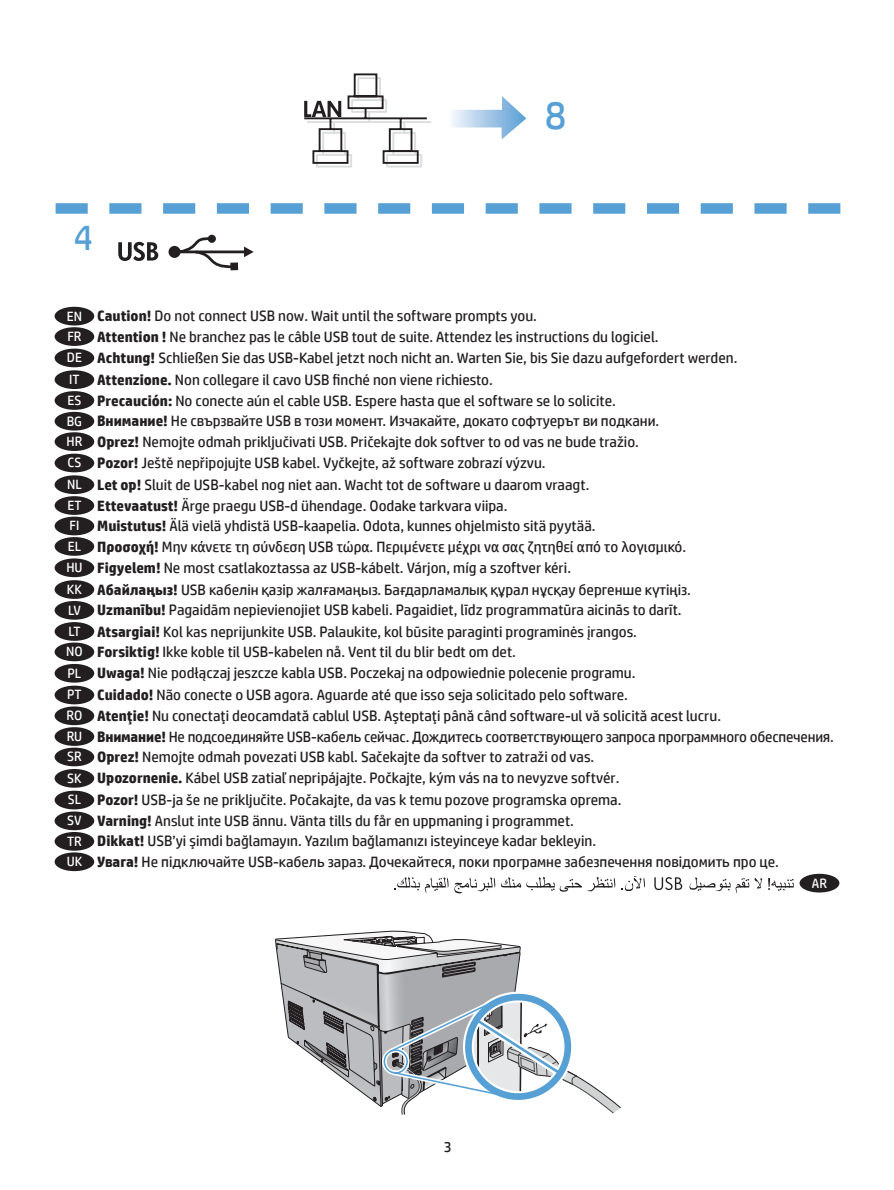
<style>
.page{position:relative;width:894px;height:1190px;background:#fff}
.page>*{position:absolute;margin:0;border:0;box-sizing:border-box;transform-origin:0 0}
.t1{font:40.35px "HP Simplified";color:#56a0d5}
.t2{font:36px "HP Simplified";color:#56a0d5}
.t3{font:15px/21px "HP Simplified";color:#231f20}
.t4{font:13.5px "HP Simplified";color:#fff}
.s1{font-size:13.5px;color:#fff}
.s2{font-weight:700}
</style>
<div class="page">
<svg style="left:56px;top:203px;width:784px;height:11px"></svg>
<svg style="left:275px;top:930px;width:345px;height:185px"></svg>
<svg style="left:118px;top:242px;width:40px;height:19px"></svg>
<hr style="left:174px;top:250px;width:71px;height:3px;background:#231f20">
<div style="left:168px;top:246px;width:12px;height:12px;background:#231f20;border-radius:50%"></div>
<svg style="left:244px;top:246px;width:9px;height:11px"></svg>
<svg style="left:176px;top:236px;width:61px;height:33px"></svg>
<div style="left:230px;top:262px;width:8px;height:8px;background:#231f20"></div>
<svg style="left:452px;top:96px;width:74px;height:43px"></svg>
<svg style="left:304px;top:73px;width:127px;height:94px"></svg>
<div style="left:55px;top:307px;width:39px;height:18px;background:#231f20;border-radius:50%"></div>
<div style="left:55px;top:327px;width:39px;height:19px;background:#231f20;border-radius:50%"></div>
<div style="left:55px;top:348px;width:39px;height:19px;background:#231f20;border-radius:50%"></div>
<div style="left:55px;top:370px;width:39px;height:19px;background:#231f20;border-radius:50%"></div>
<div style="left:55px;top:391px;width:39px;height:19px;background:#231f20;border-radius:50%"></div>
<div style="left:55px;top:412px;width:39px;height:18px;background:#231f20;border-radius:50%"></div>
<div style="left:55px;top:432px;width:39px;height:19px;background:#231f20;border-radius:50%"></div>
<div style="left:55px;top:453px;width:39px;height:19px;background:#231f20;border-radius:50%"></div>
<div style="left:55px;top:475px;width:39px;height:19px;background:#231f20;border-radius:50%"></div>
<div style="left:55px;top:496px;width:39px;height:19px;background:#231f20;border-radius:50%"></div>
<div style="left:55px;top:516px;width:39px;height:19px;background:#231f20;border-radius:50%"></div>
<div style="left:55px;top:537px;width:39px;height:18px;background:#231f20;border-radius:50%"></div>
<div style="left:55px;top:558px;width:39px;height:19px;background:#231f20;border-radius:50%"></div>
<div style="left:55px;top:580px;width:39px;height:18px;background:#231f20;border-radius:50%"></div>
<div style="left:55px;top:601px;width:39px;height:18px;background:#231f20;border-radius:50%"></div>
<div style="left:55px;top:622px;width:39px;height:18px;background:#231f20;border-radius:50%"></div>
<div style="left:55px;top:642px;width:39px;height:19px;background:#231f20;border-radius:50%"></div>
<div style="left:55px;top:663px;width:39px;height:19px;background:#231f20;border-radius:50%"></div>
<div style="left:55px;top:685px;width:39px;height:19px;background:#231f20;border-radius:50%"></div>
<div style="left:55px;top:706px;width:39px;height:19px;background:#231f20;border-radius:50%"></div>
<div style="left:55px;top:727px;width:39px;height:18px;background:#231f20;border-radius:50%"></div>
<div style="left:55px;top:747px;width:39px;height:19px;background:#231f20;border-radius:50%"></div>
<div style="left:55px;top:768px;width:39px;height:19px;background:#231f20;border-radius:50%"></div>
<div style="left:55px;top:790px;width:39px;height:19px;background:#231f20;border-radius:50%"></div>
<div style="left:55px;top:811px;width:39px;height:19px;background:#231f20;border-radius:50%"></div>
<div style="left:55px;top:831px;width:39px;height:19px;background:#231f20;border-radius:50%"></div>
<div style="left:55px;top:852px;width:39px;height:18px;background:#231f20;border-radius:50%"></div>
<div style="left:799px;top:873px;width:40px;height:19px;background:#231f20;border-radius:50%"></div>
<svg style="left:768px;top:878px;width:25px;height:12px"></svg>
<svg style="left:689px;top:877px;width:73px;height:16px"></svg>
<svg style="left:654px;top:877px;width:28px;height:12px"></svg>
<svg style="left:621px;top:876px;width:23px;height:14px"></svg>
<svg style="left:454px;top:877px;width:41px;height:16px"></svg>
<svg style="left:501px;top:876px;width:80px;height:15px"></svg>
<svg style="left:587px;top:876px;width:28px;height:15px"></svg>
<svg style="left:394px;top:877px;width:54px;height:16px"></svg>
<h2 class="t2" style="left:74px;top:214px;width:21px">4</h2>
<h1 class="t1" style="left:544px;top:88px;width:23px">8</h1>
<p class="t3" style="left:66px;top:305px;width:768px"><span class="s1">EN</span> <span class="s2">Caution!</span> Do not connect USB now. Wait until the software prompts you.<br><span class="s1">FR</span> <span class="s2">Attention !</span> Ne branchez pas le câble USB tout de suite. Attendez les instructions du logiciel.<br><span class="s1">DE</span> <span class="s2">Achtung!</span> Schließen Sie das USB-Kabel jetzt noch nicht an. Warten Sie, bis Sie dazu aufgefordert werden.<br><span class="s1">IT</span> <span class="s2">Attenzione.</span> Non collegare il cavo USB finché non viene richiesto.<br><span class="s1">ES</span> <span class="s2">Precaución:</span> No conecte aún el cable USB. Espere hasta que el software se lo solicite.<br><span class="s1">BG</span> <span class="s2">Внимание!</span> Не свързвайте USB в този момент. Изчакайте, докато софтуерът ви подкани.<br><span class="s1">HR</span> <span class="s2">Oprez!</span> Nemojte odmah priključivati USB. Pričekajte dok softver to od vas ne bude tražio.<br><span class="s1">CS</span> <span class="s2">Pozor!</span> Ještě nepřipojujte USB kabel. Vyčkejte, až software zobrazí výzvu.<br><span class="s1">NL</span> <span class="s2">Let op!</span> Sluit de USB-kabel nog niet aan. Wacht tot de software u daarom vraagt.<br><span class="s1">ET</span> <span class="s2">Ettevaatust!</span> Ärge praegu USB-d ühendage. Oodake tarkvara viipa.<br><span class="s1">FI</span> <span class="s2">Muistutus!</span> Älä vielä yhdistä USB-kaapelia. Odota, kunnes ohjelmisto sitä pyytää.<br><span class="s1">EL</span> <span class="s2">Προσοχή!</span> Μην κάνετε τη σύνδεση USB τώρα. Περιμένετε μέχρι να σας ζητηθεί από το λογισμικό.<br><span class="s1">HU</span> <span class="s2">Figyelem!</span> Ne most csatlakoztassa az USB-kábelt. Várjon, míg a szoftver kéri.<br><span class="s1">KK</span> <span class="s2">Абайлаңыз!</span> USB кабелін қазір жалғамаңыз. Бағдарламалық құрал нұсқау бергенше күтіңіз.<br><span class="s1">LV</span> <span class="s2">Uzmanību!</span> Pagaidām nepievienojiet USB kabeli. Pagaidiet, līdz programmatūra aicinās to darīt.<br><span class="s1">LT</span> <span class="s2">Atsargiai!</span> Kol kas neprijunkite USB. Palaukite, kol būsite paraginti programinės įrangos.<br><span class="s1">NO</span> <span class="s2">Forsiktig!</span> Ikke koble til USB-kabelen nå. Vent til du blir bedt om det.<br><span class="s1">PL</span> <span class="s2">Uwaga!</span> Nie podłączaj jeszcze kabla USB. Poczekaj na odpowiednie polecenie programu.<br><span class="s1">PT</span> <span class="s2">Cuidado!</span> Não conecte o USB agora. Aguarde até que isso seja solicitado pelo software.<br><span class="s1">RO</span> <span class="s2">Atenţie!</span> Nu conectaţi deocamdată cablul USB. Aşteptaţi până când software-ul vă solicită acest lucru.<br><span class="s1">RU</span> <span class="s2">Внимание!</span> Не подсоединяйте USB-кабель сейчас. Дождитесь соответствующего запроса программного обеспечения.<br><span class="s1">SR</span> <span class="s2">Oprez!</span> Nemojte odmah povezati USB kabl. Sačekajte da softver to zatraži od vas.<br><span class="s1">SK</span> <span class="s2">Upozornenie.</span> Kábel USB zatiaľ nepripájajte. Počkajte, kým vás na to nevyzve softvér.<br><span class="s1">SL</span> <span class="s2">Pozor!</span> USB-ja še ne priključite. Počakajte, da vas k temu pozove programska oprema.<br><span class="s1">SV</span> <span class="s2">Varning!</span> Anslut inte USB ännu. Vänta tills du får en uppmaning i programmet.<br><span class="s1">TR</span> <span class="s2">Dikkat!</span> USB’yi şimdi bağlamayın. Yazılım bağlamanızı isteyinceye kadar bekleyin.<br><span class="s1">UK</span> <span class="s2">Увага!</span> Не підключайте USB-кабель зараз. Дочекайтеся, поки програмне забезпечення повідомить про це.</p>
<p class="t4" style="left:811px;top:873px;width:17px">AR</p>
<p class="t3" style="left:443px;top:1135px;width:10px">3</p>
</div>
